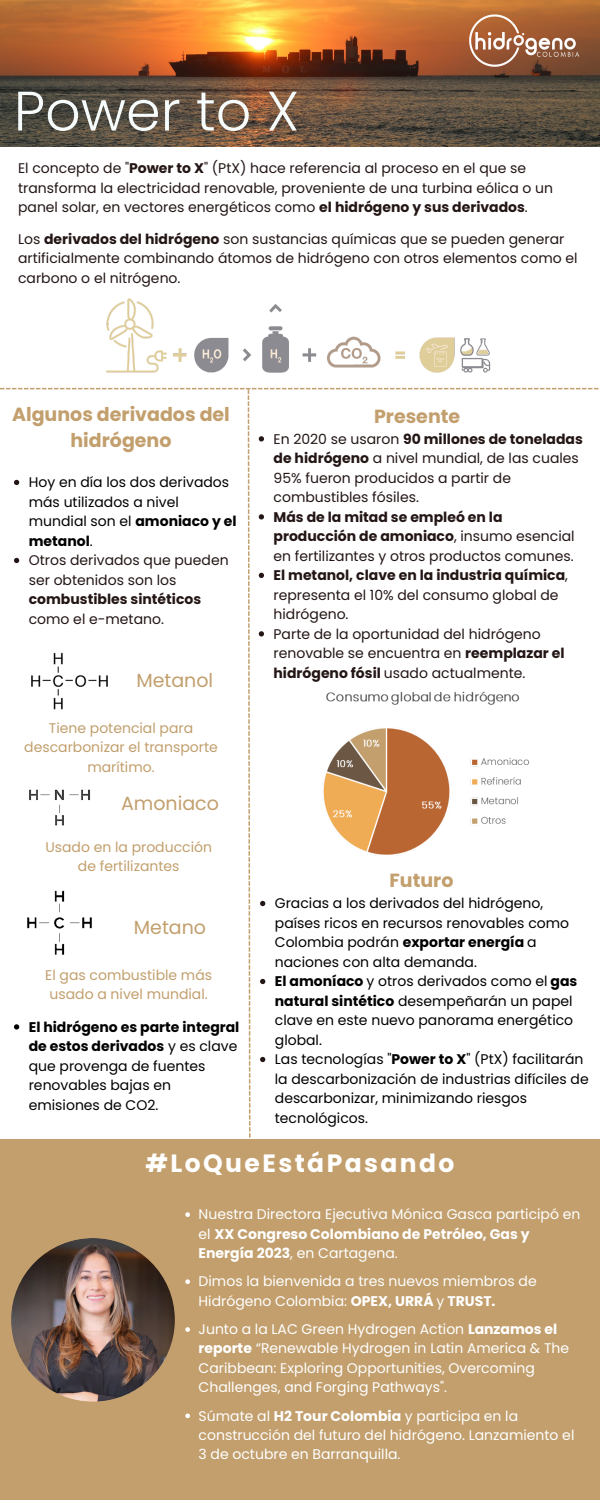
<style>
.page{position:relative;width:600px;height:1500px;background:#fff}
.page>*{position:absolute;margin:0;border:0;box-sizing:border-box;transform-origin:0 0}
.t1{font:300 55.6px "Poppins";color:#f6fbfb}
.t2{font:700 25px "Poppins";letter-spacing:.095em;color:#fff}
.t3{font:700 19px/26.2px "Poppins";color:#c29f6d;text-align:center}
.t4{font:19px "Poppins";color:#c29f6d}
.t5{font:14px/19.5px "Poppins";color:#231615}
.t6{font:14px/19.5px "Poppins";color:#000}
.t7{font:14px/19.2px "Poppins";color:#fff}
.t8{font:14px/19.5px "Poppins";color:#c29f6d;text-align:center}
.s1{font-weight:700}
</style>
<div class="page">
<div style="left:0;top:1140px;width:600px;height:360px;background:#c29f6d"></div>
<img style="left:0;top:0;width:600px;height:146px">
<img style="left:462px;top:15px;width:121px;height:53px">
<img style="left:11px;top:1238px;width:164px;height:164px;border-radius:50%">
<svg style="left:185px;top:1212px;width:5px;height:5px"></svg>
<svg style="left:185px;top:1279px;width:5px;height:5px"></svg>
<svg style="left:185px;top:1327px;width:5px;height:5px"></svg>
<svg style="left:185px;top:1414px;width:5px;height:4px"></svg>
<svg style="left:0;top:388px;width:599px;height:750px"></svg>
<img style="left:106px;top:298px;width:385px;height:75px">
<p class="t1" style="left:14px;top:72px;width:287px">Power to X</p>
<p class="t5" style="left:18px;top:158px;width:537px">El concepto de "<span class="s1">Power to X</span>" (PtX) hace referencia al proceso en el que se transforma la electricidad renovable, proveniente de una turbina eólica o un panel solar, en vectores energéticos como <span class="s1">el hidrógeno y sus derivados</span>.</p>
<p class="t5" style="left:18px;top:229px;width:561px">Los <span class="s1">derivados del hidrógeno</span> son sustancias químicas que se pueden generar artificialmente combinando átomos de hidrógeno con otros elementos como el carbono o el nitrógeno.</p>
<p class="t3" style="left:12px;top:401px;width:219px">Algunos derivados del hidrógeno</p>
<p class="t6" style="left:29px;top:473px;width:209px">Hoy en día los dos derivados más utilizados a nivel mundial son el <span class="s1">amoniaco y el metanol</span>.</p>
<p class="t5" style="left:29px;top:551px;width:201px">Otros derivados que pueden ser obtenidos son los <span class="s1">combustibles sintéticos </span>como el e-metano.</p>
<p class="t4" style="left:136px;top:667px;width:78px">Metanol</p>
<p class="t8" style="left:24px;top:718px;width:195px">Tiene potencial para descarbonizar el transporte marítimo.</p>
<p class="t4" style="left:121px;top:790px;width:99px">Amoniaco</p>
<p class="t8" style="left:45px;top:837px;width:168px">Usado en la producción de fertilizantes</p>
<p class="t4" style="left:134px;top:914px;width:74px">Metano</p>
<p class="t8" style="left:45px;top:965px;width:168px">El gas combustible más usado a nivel mundial.</p>
<p class="t6" style="left:29px;top:1017px;width:212px"><span class="s1">El hidrógeno es parte integral de estos derivados</span> y es clave que provenga de fuentes renovables bajas en emisiones de CO2.</p>
<p class="t3" style="left:374px;top:403px;width:88px">Presente</p>
<p class="t5" style="left:274px;top:429px;width:311px">En 2020 se usaron <span class="s1">90 millones de toneladas de hidrógeno</span> a nivel mundial, de las cuales 95% fueron producidos a partir de combustibles fósiles.</p>
<p class="t5" style="left:274px;top:507px;width:303px"><span class="s1">Más de la mitad se empleó en la producción de amoniaco</span>, insumo esencial en fertilizantes y otros productos comunes.</p>
<p class="t5" style="left:274px;top:566px;width:296px"><span class="s1">El metanol, clave en la industria química</span>, representa el 10% del consumo global de hidrógeno.</p>
<p class="t5" style="left:274px;top:624px;width:293px">Parte de la oportunidad del hidrógeno renovable se encuentra en <span class="s1">reemplazar el hidrógeno fósil</span> usado actualmente.</p>
<p class="t3" style="left:390px;top:868px;width:65px">Futuro</p>
<p class="t6" style="left:275px;top:894px;width:296px">Gracias a los derivados del hidrógeno, países ricos en recursos renovables como Colombia podrán <span class="s1">exportar energía</span> a naciones con alta demanda.</p>
<p class="t6" style="left:275px;top:972px;width:304px"><span class="s1">El amoníaco</span> y otros derivados como el <span class="s1">gas natural sintético</span> desempeñarán un papel clave en este nuevo panorama energético global.</p>
<p class="t6" style="left:275px;top:1050px;width:315px">Las tecnologías "<span class="s1">Power to X</span>" (PtX) facilitarán la descarbonización de industrias difíciles de descarbonizar, minimizando riesgos tecnológicos.</p>
<p class="t2" style="left:145px;top:1146px;width:311px">#LoQueEstáPasando</p>
<p class="t7" style="left:199px;top:1205px;width:383px">Nuestra Directora Ejecutiva Mónica Gasca participó en el <span class="s1">XX Congreso Colombiano de Petróleo, Gas y<br>Energía 2023</span>, en Cartagena.</p>
<p class="t7" style="left:199px;top:1272px;width:340px">Dimos la bienvenida a tres nuevos miembros de<br>Hidrógeno Colombia: <span class="s1">OPEX, URRÁ</span> y <span class="s1">TRUST.</span></p>
<p class="t7" style="left:199px;top:1320px;width:372px">Junto a la LAC Green Hydrogen Action <span class="s1">Lanzamos el reporte</span> “Renewable Hydrogen in Latin America &amp; The Caribbean: Exploring Opportunities, Overcoming Challenges, and Forging Pathways".</p>
<p class="t7" style="left:199px;top:1406px;width:377px">Súmate al <span class="s1">H2 Tour Colombia</span> y participa en la construcción del futuro del hidrógeno. Lanzamiento el<br>3 de octubre en Barranquilla.</p>
</div>
